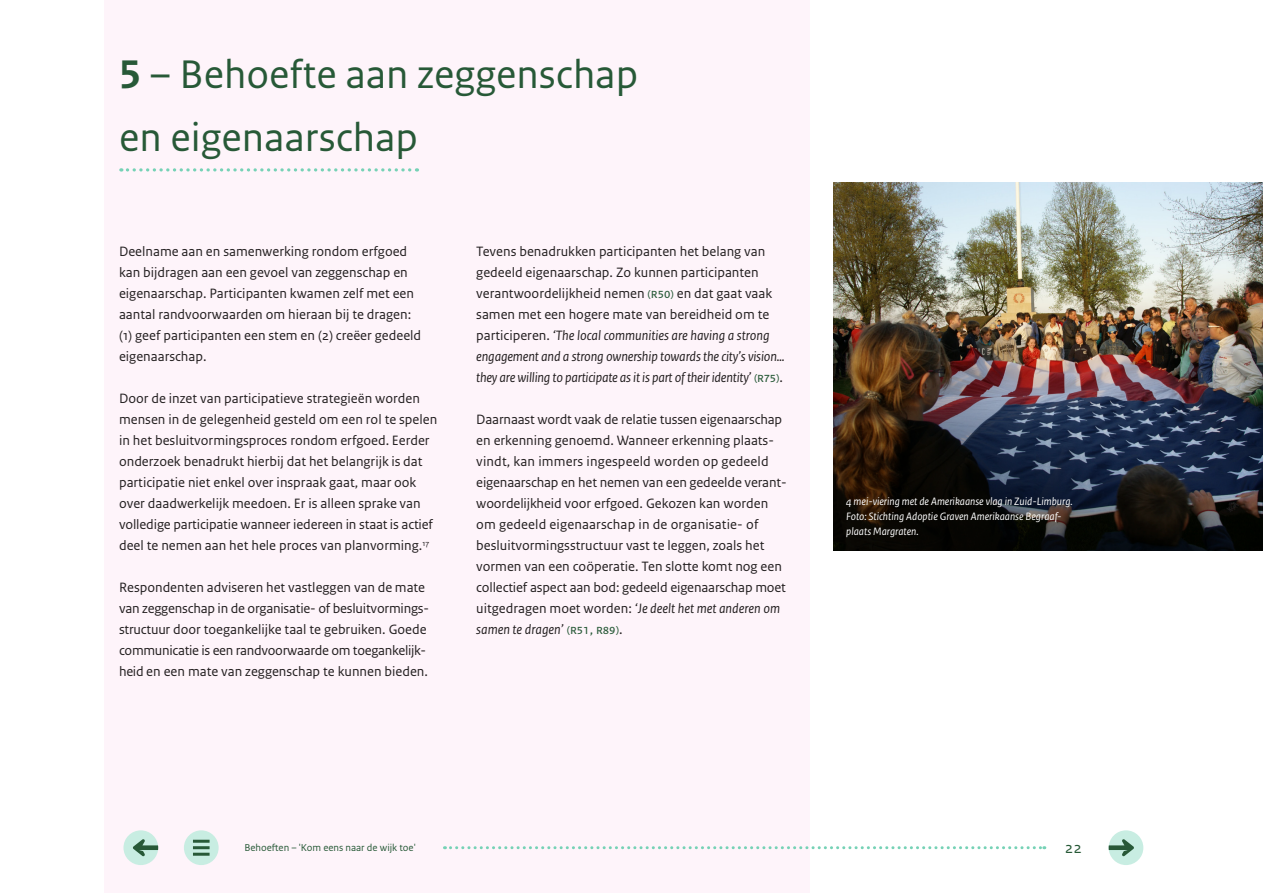
<style>
.page{position:relative;width:1263px;height:893px;background:#fff}
.page>*{position:absolute;margin:0;border:0;box-sizing:border-box;transform-origin:0 0}
.H2_groen{font:42px/63px "Rijksoverheid Sans Text";color:#275937}
.t1{font:16.5px "Rijksoverheid Sans Text";color:#275937}
.p_lopende{font:14.25px/21px "Rijksoverheid Sans Text";color:#231f20}
.t2{font:italic 11.25px/15px "Rijksoverheid Sans Text";color:#fff}
.t3{font:10.5px "Rijksoverheid Sans Text";color:#275937}
.s1{font-weight:700}
.s2{color:#275937}
.s3{font-style:italic}
</style>
<div class="page">
<div style="left:104px;top:0;width:706px;height:893px;background:#fef4fa"></div>
<img style="left:833px;top:182px;width:430px;height:368px">
<svg style="left:121px;top:168px;width:296px;height:4px"></svg>
<svg style="left:444px;top:846px;width:601px;height:3px"></svg>
<div style="left:1109px;top:830px;width:34px;height:35px;background:#c8ede2;border-radius:50%"></div>
<svg style="left:1109px;top:839px;width:25px;height:17px"></svg>
<div style="left:123px;top:830px;width:35px;height:35px;background:#c8ede2;border-radius:50%"></div>
<svg style="left:133px;top:839px;width:25px;height:17px"></svg>
<div style="left:184px;top:830px;width:35px;height:35px;background:#c8ede2;border-radius:50%"></div>
<hr style="left:193px;top:846px;width:17px;height:3px;background:#275937">
<hr style="left:193px;top:840px;width:17px;height:3px;background:#275937">
<hr style="left:193px;top:853px;width:17px;height:3px;background:#275937">
<h2 class="H2_groen" style="left:119px;top:44px;width:520px"><span class="s1">5</span> – Behoefte aan zeggenschap en eigenaarschap</h2>
<p class="p_lopende" style="left:119px;top:241px;width:304px">Deelname aan en samenwerking rondom erfgoed kan bijdragen aan een gevoel van zeggenschap en eigenaarschap. Participanten kwamen zelf met een aantal randvoorwaarden om hieraan bij te dragen: (1) geef participanten een stem en (2) creëer gedeeld eigenaarschap.</p>
<p class="p_lopende" style="left:119px;top:388px;width:320px">Door de inzet van participatieve strategieën worden mensen in de gelegenheid gesteld om een rol te spelen in het besluitvormingsproces rondom erfgoed. Eerder onderzoek benadrukt hierbij dat het belangrijk is dat participatie niet enkel over inspraak gaat, maar ook over daadwerkelijk meedoen. Er is alleen sprake van volledige participatie wanneer iedereen in staat is actief deel te nemen aan het hele proces van planvorming.<sup>17</sup></p>
<p class="p_lopende" style="left:119px;top:577px;width:312px">Respondenten adviseren het vastleggen van de mate van zeggenschap in de organisatie- of besluitvormings&shy;structuur door toegankelijke taal te gebruiken. Goede communicatie is een randvoorwaarde om toegankelijk&shy;heid en een mate van zeggenschap te kunnen bieden.</p>
<p class="p_lopende" style="left:476px;top:241px;width:310px">Tevens benadrukken participanten het belang van gedeeld eigenaarschap. Zo kunnen participanten verantwoordelijkheid nemen <span class="s2">(R50)</span> en dat gaat vaak samen met een hogere mate van bereidheid om te participeren. <span class="s3">‘The local communities are having a strong engagement and a strong ownership towards the city’s vision… they are willing to participate as it is part of their identity’</span> <span class="s2">(R75)</span>.</p>
<p class="p_lopende" style="left:476px;top:409px;width:312px">Daarnaast wordt vaak de relatie tussen eigenaarschap en erkenning genoemd. Wanneer erkenning plaats&shy;vindt, kan immers ingespeeld worden op gedeeld eigenaarschap en het nemen van een gedeelde verant&shy;woordelijkheid voor erfgoed. Gekozen kan worden om gedeeld eigenaarschap in de organisatie- of besluitvormingsstructuur vast te leggen, zoals het vormen van een coöperatie. Ten slotte komt nog een collectief aspect aan bod: gedeeld eigenaarschap moet uitgedragen moet worden: <span class="s3">‘Je deelt het met anderen om samen te dragen’</span> <span class="s2">(R51, R89)</span>.</p>
<p class="t2" style="left:846px;top:494px;width:228px">4 mei-viering met de Amerikaanse vlag in Zuid-Limburg.<br>Foto: Stichting Adoptie Graven Amerikaanse Begraaf&shy;plaats Margraten.</p>
<p class="t3" style="left:244px;top:841px;width:173px">Behoeften – 'Kom eens naar de wijk toe'</p>
<p class="t1" style="left:1065px;top:838px;width:19px">22</p>
</div>
